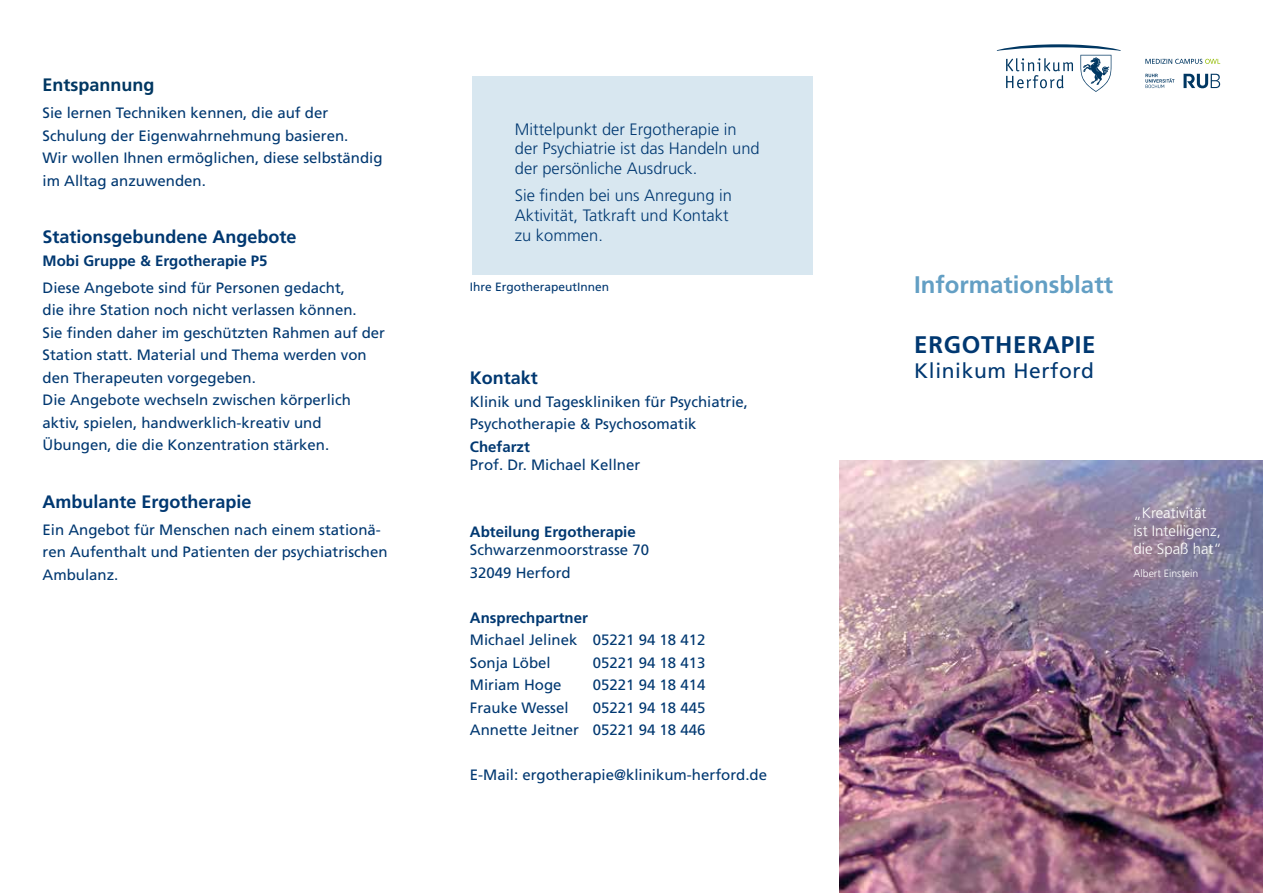
<style>
.page{position:relative;width:1263px;height:893px;background:#fff}
.page>*{position:absolute;margin:0;border:0;box-sizing:border-box;transform-origin:0 0}
.t1{font:700 24px "Frutiger LT Pro";color:#639fc4}
.t2{font:700 24px "Frutiger LT Pro";letter-spacing:.03em;color:#003871}
.t3{font:21px "Frutiger LT Pro";letter-spacing:.03em;color:#003871}
.t4{font:700 18px "Frutiger LT Pro";color:#003871}
.t5{font:700 18px "Frutiger LT Pro";color:#003762}
.t6{font:300 16.5px/19.8px "Frutiger LT Pro";color:#003871}
.t7{font:15px/22.5px "Frutiger LT Pro";color:#003871}
.t8{font:700 15px "Frutiger LT Pro";color:#003871}
.t9{font:300 15px/18px "Frutiger LT Pro";color:#fff}
.t10{font:12px "Frutiger LT Pro";color:#003871}
.t11{font:300 10.5px "Frutiger LT Pro";color:#fff}
</style>
<div class="page">
<img style="left:840px;top:461px;width:423px;height:432px">
<svg style="left:997px;top:44px;width:124px;height:48px"></svg>
<svg style="left:1183px;top:74px;width:37px;height:14px"></svg>
<svg style="left:1145px;top:74px;width:29px;height:14px"></svg>
<svg style="left:1145px;top:59px;width:75px;height:5px"></svg>
<div style="left:472px;top:77px;width:340px;height:198px;background:#d8e7f0"></div>
<p class="t5" style="left:43px;top:74px;width:113px">Entspannung</p>
<p class="t7" style="left:43px;top:102px;width:342px">Sie lernen Techniken kennen, die auf der Schulung der Eigenwahrnehmung basieren.<br>Wir wollen Ihnen ermöglichen, diese selbständig im Alltag anzuwenden.</p>
<p class="t4" style="left:43px;top:226px;width:256px">Stationsgebundene Angebote</p>
<p class="t8" style="left:43px;top:252px;width:227px">Mobi Gruppe &amp; Ergotherapie P5</p>
<p class="t7" style="left:43px;top:276px;width:344px">Diese Angebote sind für Personen gedacht,<br>die ihre Station noch nicht verlassen können.<br>Sie finden daher im geschützten Rahmen auf der Station statt. Material und Thema werden von den Therapeuten vorgegeben.<br>Die Angebote wechseln zwischen körperlich aktiv, spielen, handwerklich-kreativ und Übungen, die die Konzentration stärken.</p>
<p class="t4" style="left:43px;top:491px;width:211px">Ambulante Ergotherapie</p>
<p class="t7" style="left:43px;top:518px;width:347px">Ein Angebot für Menschen nach einem stationä&shy;ren Aufenthalt und Patienten der psychiatrischen<br>Ambulanz.</p>
<p class="t6" style="left:515px;top:119px;width:246px">Mittelpunkt der Ergotherapie in der Psychiatrie ist das Handeln und der persönliche Ausdruck.</p>
<p class="t6" style="left:515px;top:186px;width:219px">Sie finden bei uns Anregung in<br>Aktivität, Tatkraft und Kontakt zu kommen.</p>
<p class="t10" style="left:470px;top:280px;width:141px">Ihre ErgotherapeutInnen</p>
<h1 class="t1" style="left:914px;top:270px;width:200px">Informationsblatt</h1>
<h1 class="t2" style="left:914px;top:330px;width:183px">ERGOTHERAPIE</h1>
<p class="t4" style="left:470px;top:367px;width:70px">Kontakt</p>
<h2 class="t3" style="left:914px;top:358px;width:181px">Klinikum Herford</h2>
<p class="t7" style="left:470px;top:390px;width:280px">Klinik und Tageskliniken für Psychiatrie,<br>Psychotherapie &amp; Psychosomatik</p>
<p class="t8" style="left:470px;top:438px;width:62px">Chefarzt</p>
<p class="t7" style="left:470px;top:453px;width:172px">Prof. Dr. Michael Kellner</p>
<p class="t8" style="left:470px;top:523px;width:167px">Abteilung Ergotherapie</p>
<p class="t7" style="left:470px;top:539px;width:181px">Schwarzenmoorstrasse 70<br>32049 Herford</p>
<p class="t8" style="left:470px;top:609px;width:120px">Ansprechpartner</p>
<p class="t7" style="left:470px;top:629px;width:237px">Michael Jelinek 05221 94 18 412<br>Sonja Löbel</p>
<p class="t7" style="left:593px;top:651px;width:114px">05221 94 18 413</p>
<p class="t7" style="left:470px;top:674px;width:93px">Miriam Hoge</p>
<p class="t7" style="left:593px;top:674px;width:114px">05221 94 18 414</p>
<p class="t7" style="left:470px;top:696px;width:100px">Frauke Wessel</p>
<p class="t7" style="left:470px;top:696px;width:237px;text-align:right">05221 94 18 445<br>Annette Jeitner 05221 94 18 446</p>
<p class="t7" style="left:470px;top:764px;width:299px">E-Mail: ergotherapie@klinikum-herford.de</p>
<p class="t9" style="left:1133px;top:504px;width:90px">„Kreativität ist Intelligenz, die Spaß hat“</p>
<p class="t11" style="left:1133px;top:567px;width:66px">Albert Einstein</p>
</div>
